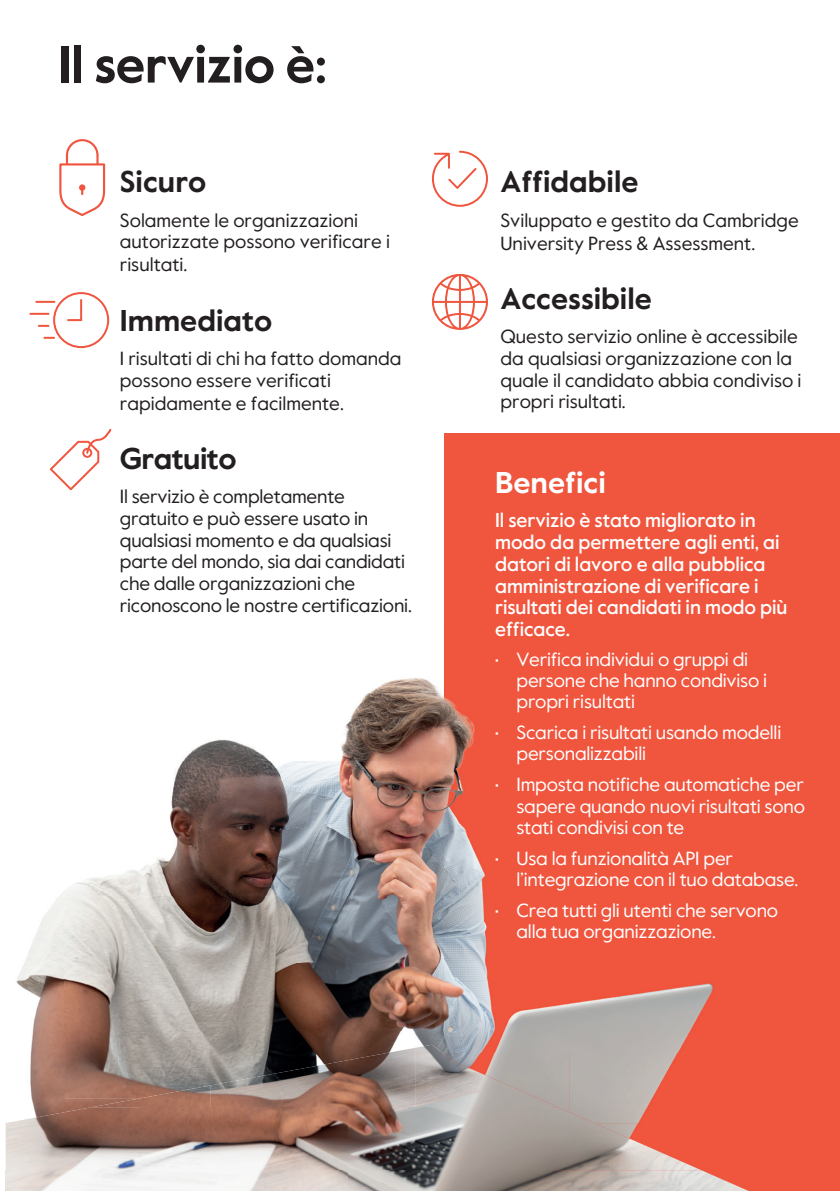
<style>
.page{position:relative;width:840px;height:1191px;background:#fff}
.page>*{position:absolute;margin:0;border:0;box-sizing:border-box;transform-origin:0 0}
.t1{font:700 52px "Value Sans Pro";letter-spacing:-.01em;color:#231f20}
.t2{font:700 30px "Value Sans Pro";color:#231f20}
.t3{font:700 30px "Value Sans Pro";letter-spacing:-.02em;color:#231f20}
.t4{font:700 30px "Value Sans Pro";color:#fff}
.t5{font:500 20px/21.8px "Value Sans Pro";letter-spacing:-.005em;color:#fff}
.t6{font:19px/21.8px "Value Sans Pro";color:#231f20}
.t7{font:19px/21.2px "Value Sans Pro";letter-spacing:-.01em;color:#fff}
</style>
<div class="page">
<div style="left:444px;top:434px;width:395px;height:757px;background:#f0553e"></div>
<svg style="left:431px;top:274px;width:56px;height:56px"></svg>
<svg style="left:431px;top:151px;width:56px;height:56px"></svg>
<svg style="left:59px;top:139px;width:47px;height:77px"></svg>
<svg style="left:50px;top:429px;width:61px;height:61px"></svg>
<hr style="left:29px;top:313px;width:20px;height:2px;background:#f0553e">
<hr style="left:35px;top:301px;width:20px;height:2px;background:#f0553e">
<svg style="left:38px;top:292px;width:71px;height:56px"></svg>
<img style="left:65px;top:678px;width:379px;height:353px">
<img style="left:5px;top:891px;width:60px;height:300px">
<img style="left:255px;top:1031px;width:189px;height:16px">
<img style="left:65px;top:1031px;width:190px;height:67px">
<img style="left:65px;top:1098px;width:24px;height:9px">
<img style="left:444px;top:697px;width:269px;height:355px">
<img style="left:569px;top:1052px;width:109px;height:55px">
<img style="left:559px;top:1052px;width:10px;height:55px">
<img style="left:415px;top:1044px;width:144px;height:63px">
<img style="left:210px;top:1047px;width:205px;height:60px">
<img style="left:89px;top:1085px;width:121px;height:22px">
<img style="left:6px;top:1107px;width:695px;height:63px">
<img style="left:6px;top:1170px;width:743px;height:21px">
<h1 class="t1" style="left:58px;top:33px;width:271px">Il servizio è:</h1>
<h2 class="t2" style="left:120px;top:164px;width:88px">Sicuro</h2>
<p class="t6" style="left:120px;top:209px;width:271px;line-height:22.4px">Solamente le organizzazioni autorizzate possono verificare i risultati.</p>
<h2 class="t2" style="left:120px;top:302px;width:154px">Immediato</h2>
<p class="t6" style="left:120px;top:347px;width:283px;line-height:22.4px">I risultati di chi ha fatto domanda possono essere verificati rapidamente e facilmente.</p>
<h2 class="t3" style="left:120px;top:440px;width:118px">Gratuito</h2>
<p class="t6" style="left:120px;top:486px;width:293px">Il servizio è completamente gratuito e può essere usato in qualsiasi momento e da qualsiasi parte del mondo, sia dai candidati che dalle organizzazioni che riconoscono le nostre certificazioni.</p>
<h2 class="t2" style="left:500px;top:164px;width:140px">Affidabile</h2>
<p class="t6" style="left:500px;top:209px;width:300px;line-height:23px">Sviluppato e gestito da Cambridge<br>University Press &amp; Assessment.</p>
<h2 class="t2" style="left:500px;top:280px;width:153px">Accessibile</h2>
<p class="t6" style="left:500px;top:326px;width:302px">Questo servizio online è accessibile da qualsiasi organizzazione con la quale il candidato abbia condiviso i propri risultati.</p>
<h2 class="t4" style="left:495px;top:464px;width:112px">Benefici</h2>
<p class="t5" style="left:495px;top:510px;width:294px">Il servizio è stato migliorato in modo da permettere agli enti, ai datori di lavoro e alla pubblica amministrazione di verificare i risultati dei candidati in modo più efficace.</p>
<p class="t7" style="left:516px;top:649px;width:252px;text-indent:-25px">• Verifica individui o gruppi di persone che hanno condiviso i propri risultati</p>
<p class="t7" style="left:516px;top:722px;width:266px;text-indent:-25px">• Scarica i risultati usando modelli personalizzabili</p>
<p class="t7" style="left:516px;top:774px;width:290px;text-align:justify;text-indent:-25px">• Imposta notifiche automatiche per sapere quando nuovi risultati sono stati condivisi con te</p>
<p class="t7" style="left:516px;top:848px;width:283px;text-indent:-25px">• Usa la funzionalità API per l’integrazione con il tuo database.</p>
<p class="t7" style="left:516px;top:900px;width:263px;text-indent:-25px">• Crea tutti gli utenti che servono alla tua organizzazione.</p>
</div>
